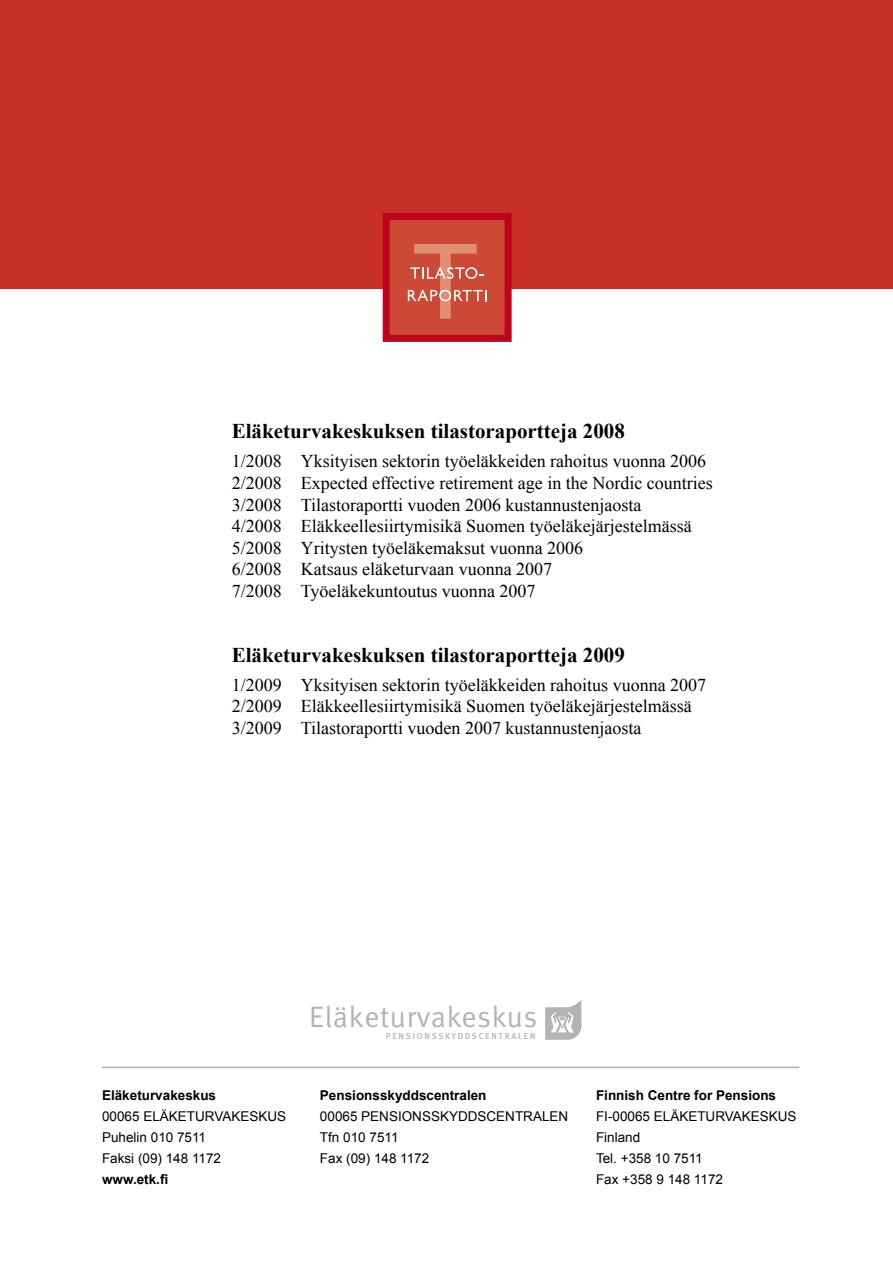
<style>
.page{position:relative;width:893px;height:1263px;background:#fff}
.page>*{position:absolute;margin:0;border:0;box-sizing:border-box;transform-origin:0 0}
.t1{font:29.55px "Meta Normal";letter-spacing:.02em;color:#b1b3b4}
.t2{font:700 21px "Times New Roman";color:#000}
.t3{font:18px/21.6px "Times New Roman";color:#000}
.t4{font:13.5px/21px "Arial";color:#000}
.t5{font:700 13.5px "Arial";color:#000}
.t6{font:500 8.7px "Meta";letter-spacing:.2em;color:#b1b3b4}
</style>
<div class="page">
<div style="left:0;top:0;width:893px;height:288px;background:#c63027"></div>
<svg style="left:545px;top:1000px;width:36px;height:40px"></svg>
<hr style="left:102px;top:1066px;width:697px;height:2px;background:#b1b3b4">
<div style="left:386px;top:216px;width:122px;height:122px;background:#cc4935"></div>
<div style="left:383px;top:213px;width:129px;height:129px;border:7px solid #c0031c"></div>
<svg style="left:408px;top:244px;width:79px;height:75px"></svg>
<p class="t2" style="left:232px;top:417px;width:395px">Eläketurvakeskuksen tilastoraportteja 2008</p>
<p class="t3" style="left:232px;top:450px;width:483px">1/2008 Yksityisen sektorin työeläkkeiden rahoitus vuonna 2006<br>2/2008 Expected effective retirement age in the Nordic countries 3/2008 Tilastoraportti vuoden 2006 kustannustenjaosta<br>4/2008 Eläkkeellesiirtymisikä Suomen työeläkejärjestelmässä 5/2008 Yritysten työeläkemaksut vuonna 2006<br>6/2008 Katsaus eläketurvaan vuonna 2007<br>7/2008 Työeläkekuntoutus vuonna 2007</p>
<p class="t2" style="left:232px;top:640px;width:395px">Eläketurvakeskuksen tilastoraportteja 2009</p>
<p class="t3" style="left:232px;top:673px;width:476px">1/2009 Yksityisen sektorin työeläkkeiden rahoitus vuonna 2007<br>2/2009 Eläkkeellesiirtymisikä Suomen työeläkejärjestelmässä<br>3/2009 Tilastoraportti vuoden 2007 kustannustenjaosta</p>
<p class="t5" style="left:102px;top:1086px;width:116px">Eläketurvakeskus</p>
<p class="t4" style="left:102px;top:1105px;width:186px">00065 ELÄKETURVAKESKUS<br>Puhelin 010 7511<br>Faksi (09) 148 1172</p>
<p class="t5" style="left:102px;top:1170px;width:68px">www.etk.fi</p>
<h1 class="t1" style="left:309px;top:1000px;width:230px">Eläketurvakeskus</h1>
<p class="t6" style="left:386px;top:1031px;width:151px">PENSIONSSKYDDSCENTRALEN</p>
<p class="t5" style="left:320px;top:1086px;width:168px">Pensionsskyddscentralen</p>
<p class="t4" style="left:320px;top:1105px;width:250px">00065 PENSIONSSKYDDSCENTRALEN<br>Tfn 010 7511<br>Fax (09) 148 1172</p>
<p class="t5" style="left:596px;top:1086px;width:182px">Finnish Centre for Pensions</p>
<p class="t4" style="left:596px;top:1105px;width:202px">FI-00065 ELÄKETURVAKESKUS<br>Finland<br>Tel. +358 10 7511<br>Fax +358 9 148 1172</p>
</div>
